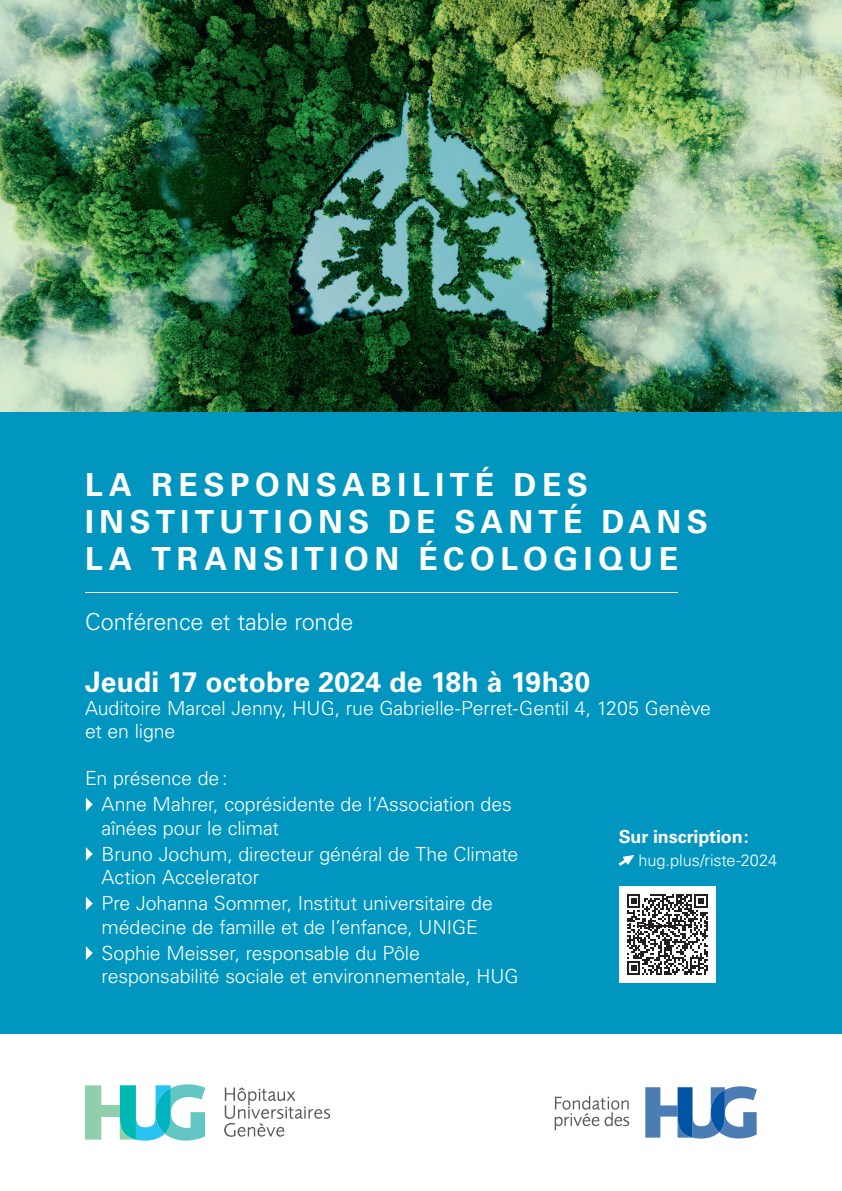
<style>
.page{position:relative;width:842px;height:1191px;background:#fff}
.page>*{position:absolute;margin:0;border:0;box-sizing:border-box;transform-origin:0 0}
.t1{font:700 31.8px/37.1px "Univers LT Pro 65";letter-spacing:.17em;color:#fff}
.t2{font:700 28.2px "Univers LT Pro 65";letter-spacing:.005em;color:#fff}
.t3{font:300 23.4px "Univers LT Pro 45";letter-spacing:-.005em;color:#fff}
.t4{font:300 19.5px/26.1px "Univers LT Pro 45";letter-spacing:-.005em;color:#fff}
.t5{font:700 18px "Univers LT Pro 65";letter-spacing:-.01em;color:#fff}
.t6{font:300 16.4px "Univers LT Pro 45";letter-spacing:-.005em;color:#fff}
</style>
<div class="page">
<div style="left:0;top:0;width:842px;height:1034px;background:#0096bf"></div>
<svg style="left:86px;top:797px;width:7px;height:14px"></svg>
<svg style="left:86px;top:847px;width:7px;height:14px"></svg>
<svg style="left:86px;top:897px;width:7px;height:13px"></svg>
<svg style="left:86px;top:946px;width:7px;height:14px"></svg>
<hr style="left:85px;top:592px;width:593px;height:1px;background:#fff">
<svg style="left:85px;top:1084px;width:120px;height:56px"></svg>
<svg style="left:224px;top:1087px;width:106px;height:49px"></svg>
<div style="left:619px;top:886px;width:96px;height:96px;background:#fff"></div>
<svg style="left:627px;top:894px;width:81px;height:81px"></svg>
<svg style="left:619px;top:855px;width:15px;height:11px"></svg>
<img style="left:0;top:0;width:842px;height:412px">
<svg style="left:555px;top:1095px;width:74px;height:35px"></svg>
<svg style="left:645px;top:1086px;width:112px;height:52px"></svg>
<h1 class="t1" style="left:85px;top:464px;width:624px">LA RESPONSABILITÉ DES<br>INSTITUTIONS DE SANTÉ DANS<br>LA TRANSITION ÉCOLOGIQUE</h1>
<p class="t3" style="left:85px;top:606px;width:270px">Conférence et table ronde</p>
<h2 class="t2" style="left:85px;top:662px;width:507px">Jeudi 17 octobre 2024 de 18h à 19h30</h2>
<p class="t4" style="left:85px;top:696px;width:627px;line-height:23.4px">Auditoire Marcel Jenny, HUG, rue Gabrielle-Perret-Gentil 4, 1205 Genève et en ligne</p>
<p class="t4" style="left:102px;top:765px;width:412px;text-indent:-17px">En présence de:<br>Anne Mahrer, coprésidente de l’Association des</p>
<p class="t4" style="left:102px;top:814px;width:418px">aînées pour le climat<br>Bruno Jochum, directeur général de The Climate</p>
<p class="t4" style="left:102px;top:864px;width:393px">Action Accelerator<br>Pre Johanna Sommer, Institut universitaire de</p>
<p class="t4" style="left:102px;top:913px;width:378px">médecine de famille et de l’enfance, UNIGE<br>Sophie Meisser, responsable du Pôle</p>
<p class="t4" style="left:102px;top:963px;width:419px">responsabilité sociale et environnementale, HUG</p>
<p class="t5" style="left:619px;top:824px;width:132px">Sur inscription:</p>
<p class="t6" style="left:639px;top:849px;width:140px">hug.plus/riste-2024</p>
</div>
